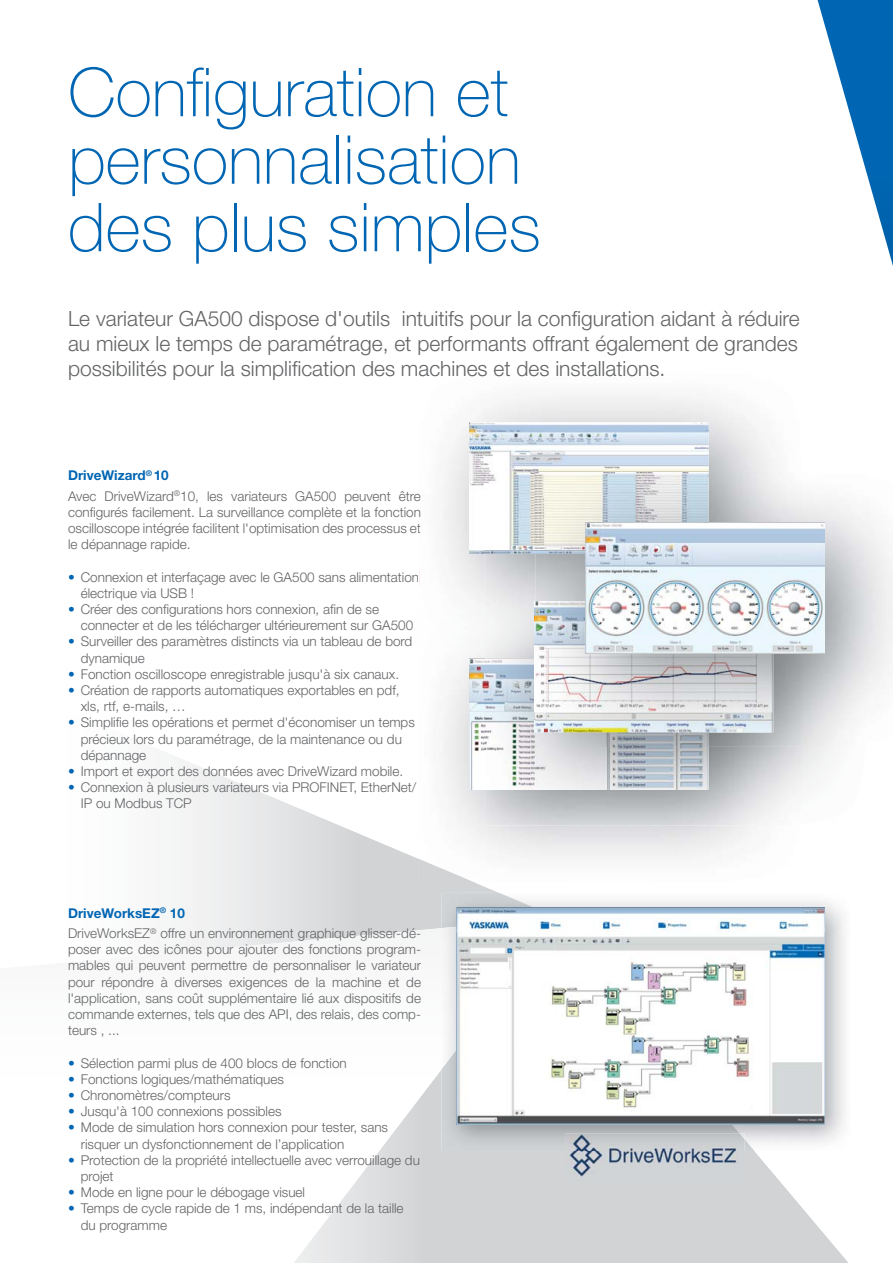
<style>
.page{position:relative;width:893px;height:1263px;background:#fff}
.page>*{position:absolute;margin:0;border:0;box-sizing:border-box;transform-origin:0 0}
.t1{font:100 67.5px/67.5px "Helvetica Neue LT Pro";color:#0066b3}
.t2{font:300 21px/25.2px "Helvetica Neue LT Pro";color:#636466;text-align:justify}
.t3{font:300 13.5px/16.2px "Helvetica Neue LT Pro";color:#636466}
.s1{font-weight:700;color:#0066b3}
.s2{color:#0066b3}
</style>
<div class="page">
<svg style="left:817px;top:0;width:76px;height:266px"></svg>
<svg style="left:171px;top:755px;width:328px;height:173px"></svg>
<svg style="left:441px;top:1151px;width:407px;height:112px;background:#d6d8d9"></svg>
<svg style="left:171px;top:928px;width:270px;height:335px"></svg>
<img style="left:441px;top:893px;width:117px;height:24px">
<img style="left:441px;top:1068px;width:313px;height:83px">
<img style="left:441px;top:917px;width:15px;height:151px">
<img style="left:456px;top:908px;width:369px;height:216px">
<img style="left:565px;top:1133px;width:180px;height:47px">
<svg style="left:739px;top:1133px;width:6px;height:6px"></svg>
<img style="left:419px;top:395px;width:355px;height:488px">
<svg style="left:419px;top:491px;width:2px;height:45px"></svg>
<svg style="left:419px;top:572px;width:1px;height:12px"></svg>
<img style="left:469px;top:422px;width:240px;height:132px">
<img style="left:419px;top:859px;width:57px;height:24px">
<img style="left:419px;top:608px;width:65px;height:39px">
<img style="left:469px;top:658px;width:15px;height:132px">
<img style="left:484px;top:550px;width:51px;height:97px">
<img style="left:484px;top:647px;width:318px;height:178px">
<img style="left:534px;top:601px;width:175px;height:131px">
<img style="left:535px;top:472px;width:267px;height:136px">
<img style="left:535px;top:550px;width:50px;height:4px">
<img style="left:709px;top:654px;width:93px;height:93px">
<img style="left:535px;top:732px;width:174px;height:15px">
<img style="left:585px;top:522px;width:240px;height:132px">
<h1 class="t1" style="left:68px;top:67px;width:474px">Configuration et personnalisation des plus simples</h1>
<p class="t2" style="left:68px;top:309px;width:733px">Le variateur GA500 dispose d'outils intuitifs pour la configuration aidant à réduire au mieux le temps de paramétrage, et performants offrant également de grandes possibilités pour la simplification des machines et des installations.</p>
<p class="t3" style="left:68px;top:467px;width:354px;line-height:20.4px"><span class="s1">DriveWizard</span><sup>®</sup> <span class="s1">10<br></span>Avec DriveWizard<sup>®</sup>10, les variateurs GA500 peuvent être</p>
<p class="t3" style="left:68px;top:505px;width:354px;text-align:justify">configurés facilement. La surveillance complète et la fonction oscilloscope intégrée facilitent l'optimisation des processus et le dépannage rapide.</p>
<p class="t3" style="left:81px;top:570px;width:340px;text-indent:-13px"><span class="s2">•</span> Connexion et interfaçage avec le GA500 sans alimentation électrique via USB !</p>
<p class="t3" style="left:81px;top:603px;width:334px;text-indent:-13px"><span class="s2">•</span> Créer des configurations hors connexion, afin de se connecter et de les télécharger ultérieurement sur GA500</p>
<p class="t3" style="left:81px;top:635px;width:333px;text-indent:-13px"><span class="s2">•</span> Surveiller des paramètres distincts via un tableau de bord dynamique</p>
<p class="t3" style="left:68px;top:667px;width:333px"><span class="s2">•</span> Fonction oscilloscope enregistrable jusqu'à six canaux.</p>
<p class="t3" style="left:81px;top:684px;width:320px;text-indent:-13px"><span class="s2">•</span> Création de rapports automatiques exportables en pdf, xls, rtf, e-mails, …</p>
<p class="t3" style="left:81px;top:716px;width:336px;text-indent:-13px"><span class="s2">•</span> Simplifie les opérations et permet d'économiser un temps précieux lors du paramétrage, de la maintenance ou du dépannage</p>
<p class="t3" style="left:68px;top:765px;width:337px"><span class="s2">•</span> Import et export des données avec DriveWizard mobile.</p>
<p class="t3" style="left:81px;top:781px;width:337px;text-indent:-13px"><span class="s2">•</span> Connexion à plusieurs variateurs via PROFINET, EtherNet/<br>IP ou Modbus TCP</p>
<p class="t3" style="left:68px;top:904px;width:354px;line-height:20.4px"><span class="s1">DriveWorksEZ</span><sup>®</sup> <span class="s1">10<br></span>DriveWorksEZ<sup>®</sup> offre un environnement graphique glisser-dé-</p>
<p class="t3" style="left:68px;top:943px;width:354px;text-align:justify">poser avec des icônes pour ajouter des fonctions program&shy;mables qui peuvent permettre de personnaliser le variateur pour répondre à diverses exigences de la machine et de l'application, sans coût supplémentaire lié aux dispositifs de commande externes, tels que des API, des relais, des comp&shy;teurs , ...</p>
<p class="t3" style="left:68px;top:1056px;width:280px"><span class="s2">•</span> Sélection parmi plus de 400 blocs de fonction</p>
<p class="t3" style="left:68px;top:1072px;width:218px"><span class="s2">•</span> Fonctions logiques/mathématiques</p>
<p class="t3" style="left:68px;top:1089px;width:164px"><span class="s2">•</span> Chronomètres/compteurs</p>
<p class="t3" style="left:68px;top:1105px;width:215px"><span class="s2">•</span> Jusqu'à 100 connexions possibles</p>
<p class="t3" style="left:81px;top:1121px;width:309px;text-indent:-13px"><span class="s2">•</span> Mode de simulation hors connexion pour tester, sans risquer un dysfonctionnement de l’application</p>
<p class="t3" style="left:81px;top:1153px;width:341px;text-indent:-13px"><span class="s2">•</span> Protection de la propriété intellectuelle avec verrouillage du projet</p>
<p class="t3" style="left:68px;top:1186px;width:239px"><span class="s2">•</span> Mode en ligne pour le débogage visuel</p>
<p class="t3" style="left:81px;top:1202px;width:324px;text-indent:-13px"><span class="s2">•</span> Temps de cycle rapide de 1 ms, indépendant de la taille du programme</p>
</div>
